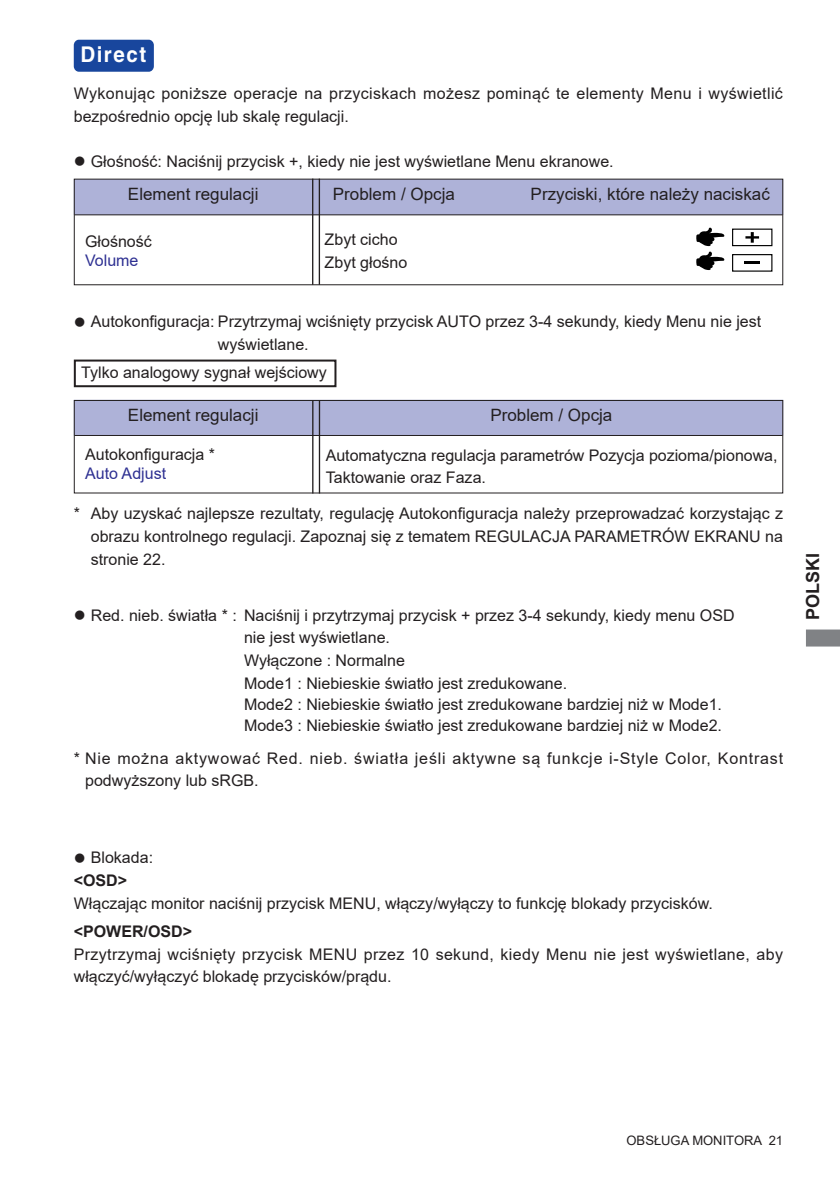
<style>
.page{position:relative;width:840px;height:1191px;background:#fff}
.page>*{position:absolute;margin:0;border:0;box-sizing:border-box;transform-origin:0 0}
.t1{font:700 21.6px "Helvetica";letter-spacing:.075em;color:#fff;scale:.95 1}
.t2{font:700 18px "Arial";color:#231f20}
.t3{font:17px "Arial";color:#231f20}
.t4{font:16px/22.6px "Arial";color:#231f20}
.t5{font:16px/22.6px "Arial";letter-spacing:.02em;color:#231f20}
.t6{font:16px/22.6px "Arial";letter-spacing:.05em;color:#231f20}
.t7{font:16px "Arial";color:#2e3092}
.t8{font:700 16px "Arial";color:#231f20}
.t9{font:13px "Arial";color:#231f20}
.s1{font-weight:700}
</style>
<div class="page">
<svg style="left:806px;top:629px;width:33px;height:17px"></svg>
<div style="left:74px;top:179px;width:708px;height:36px;background:#aeb2d8"></div>
<hr style="left:74px;top:214px;width:708px;height:1px;background:#231f20">
<hr style="left:312px;top:179px;width:1px;height:106px;background:#231f20">
<hr style="left:318px;top:179px;width:2px;height:106px;background:#231f20">
<div style="left:74px;top:400px;width:708px;height:35px;background:#aeb2d8"></div>
<div style="left:74px;top:400px;width:708px;height:93px;border:1px solid #231f20"></div>
<hr style="left:74px;top:435px;width:708px;height:1px;background:#231f20">
<hr style="left:312px;top:400px;width:1px;height:93px;background:#231f20">
<hr style="left:318px;top:400px;width:2px;height:93px;background:#231f20">
<div style="left:75px;top:41px;width:78px;height:30px;background:#18469d;border-radius:4px"></div>
<div style="left:74px;top:40px;width:80px;height:32px;border:2px solid #18469d;border-radius:4px"></div>
<div style="left:731px;top:254px;width:41px;height:18px;border:1px solid #000"></div>
<svg style="left:744px;top:261px;width:15px;height:2px"></svg>
<svg style="left:696px;top:228px;width:28px;height:42px"></svg>
<div style="left:731px;top:228px;width:41px;height:18px;border:1px solid #000"></div>
<svg style="left:745px;top:232px;width:13px;height:11px"></svg>
<div style="left:74px;top:359px;width:262px;height:28px;border:2px solid #231f20"></div>
<h1 class="t1" style="left:80px;top:41px;width:71px">Direct</h1>
<p class="t5" style="left:74px;top:82px;width:710px">Wykonując poniższe operacje na przyciskach możesz pominąć te elementy Menu i wyświetlić bezpośrednio opcję lub skalę regulacji.</p>
<p class="t4" style="left:74px;top:150px;width:541px">● Głośność: Naciśnij przycisk +, kiedy nie jest wyświetlane Menu ekranowe.</p>
<p class="t3" style="left:128px;top:183px;width:132px">Element regulacji</p>
<p class="t3" style="left:333px;top:183px;width:123px">Problem / Opcja</p>
<p class="t3" style="left:530px;top:183px;width:241px">Przyciski, które należy naciskać</p>
<p class="t4" style="left:85px;top:230px;width:68px">Głośność</p>
<p class="t7" style="left:85px;top:249px;width:55px">Volume</p>
<p class="t4" style="left:324px;top:228px;width:84px">Zbyt cicho<br>Zbyt głośno</p>
<p class="t4" style="left:218px;top:310px;width:544px;text-indent:-144px">● Autokonfiguracja: Przytrzymaj wciśnięty przycisk AUTO przez 3-4 sekundy, kiedy Menu nie jest wyświetlane.</p>
<p class="t4" style="left:81px;top:361px;width:247px">Tylko analogowy sygnał wejściowy</p>
<p class="t3" style="left:128px;top:403px;width:132px">Element regulacji</p>
<p class="t3" style="left:490px;top:403px;width:123px">Problem / Opcja</p>
<p class="t4" style="left:85px;top:443px;width:131px">Autokonfiguracja *</p>
<p class="t7" style="left:85px;top:462px;width:82px">Auto Adjust</p>
<p class="t4" style="left:325px;top:443px;width:453px">Automatyczna regulacja parametrów Pozycja pozioma/pionowa,<br>Taktowanie oraz Faza.</p>
<p class="t4" style="left:91px;top:502px;width:693px;text-align:justify;text-indent:-17px">* Aby uzyskać najlepsze rezultaty, regulację Autokonfiguracja należy przeprowadzać korzystając z obrazu kontrolnego regulacji. Zapoznaj się z tematem REGULACJA PARAMETRÓW EKRANU na stronie 22.</p>
<p class="t4" style="left:244px;top:604px;width:492px;text-indent:-170px">● Red. nieb. światła * : Naciśnij i przytrzymaj przycisk + przez 3-4 sekundy, kiedy menu OSD nie jest wyświetlane.<br>Wyłączone : Normalne<br>Mode1 : Niebieskie światło jest zredukowane.<br>Mode2 : Niebieskie światło jest zredukowane bardziej niż w Mode1.<br>Mode3 : Niebieskie światło jest zredukowane bardziej niż w Mode2.</p>
<p class="t6" style="left:85px;top:746px;width:699px;text-indent:-11px">* Nie można aktywować Red. nieb. światła jeśli aktywne są funkcje i-Style Color, Kontrast podwyższony lub sRGB.</p>
<p class="t2" style="left:799px;top:620px;width:69px;rotate:-90deg">POLSKI</p>
<p class="t4" style="left:74px;top:846px;width:81px">● Blokada: <span class="s1">&lt;OSD&gt;</span></p>
<p class="t4" style="left:74px;top:891px;width:640px">Włączając monitor naciśnij przycisk MENU, włączy/wyłączy to funkcję blokady przycisków.</p>
<p class="t8" style="left:74px;top:920px;width:120px">&lt;POWER/OSD&gt;</p>
<p class="t5" style="left:74px;top:942px;width:710px">Przytrzymaj wciśnięty przycisk MENU przez 10 sekund, kiedy Menu nie jest wyświetlane, aby włączyć/wyłączyć blokadę przycisków/prądu.</p>
<p class="t9" style="left:626px;top:1131px;width:158px">OBSŁUGA MONITORA 21</p>
</div>
